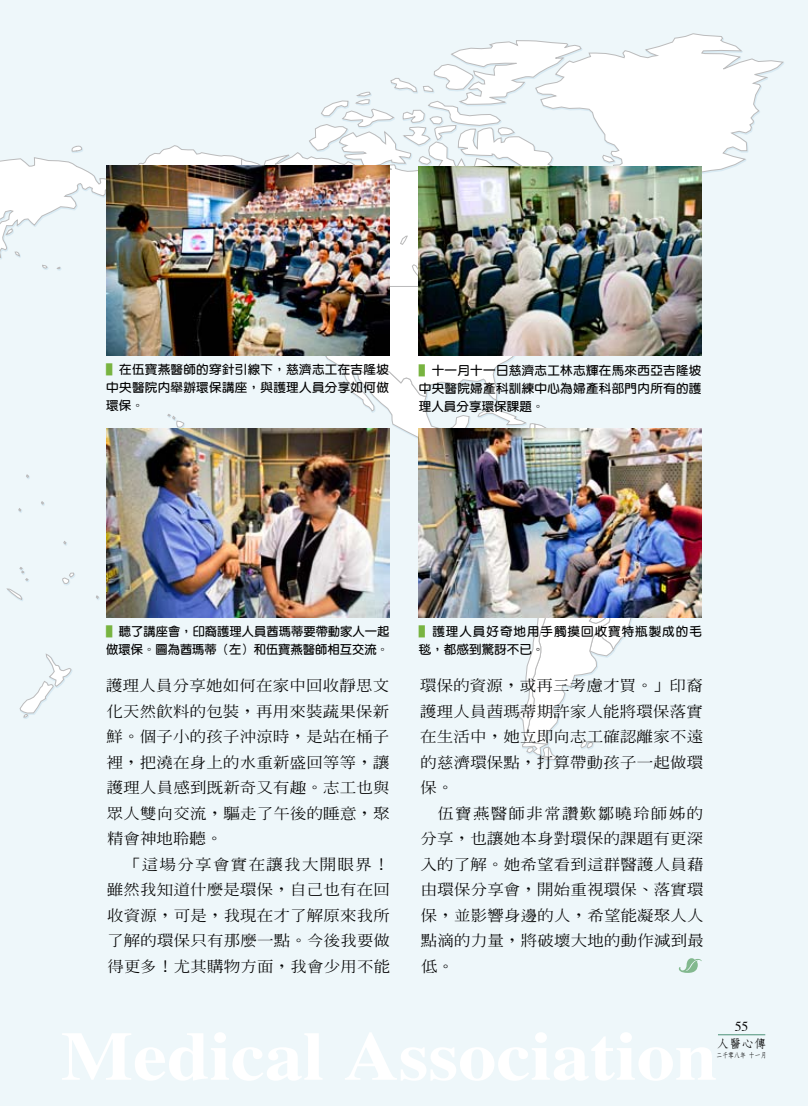
<style>
.page{position:relative;width:808px;height:1106px;background:#e8f4f8}
.page>*{position:absolute;margin:0;border:0;box-sizing:border-box;transform-origin:0 0}
.t1{font:500 14.85px/25.5px "Inn Ming";letter-spacing:.01em;color:#000;text-align:justify;scale:1.11 1}
.t2{font:13.65px "Times";color:#000}
.t3{font:700 12.15px/18px "Yen Round";letter-spacing:.025em;color:#000;text-align:justify}
.t4{font:700 12.15px/18px "Yen Round";color:#000}
.t5{font:700 12.15px/18px "Yen Round";letter-spacing:.075em;color:#000}
.t6{font:700 11.7px "Nan Sung";color:#000;scale:1.05 1}
.t7{font:700 7.2px "Nan Sung";color:#000;scale:.82 1}
.s1{color:#78b440}
</style>
<div class="page">
<svg style="left:19px;top:654px;width:53px;height:65px"></svg>
<svg style="left:18px;top:508px;width:4px;height:5px"></svg>
<svg style="left:41px;top:501px;width:4px;height:5px"></svg>
<svg style="left:26px;top:474px;width:4px;height:5px"></svg>
<svg style="left:96px;top:595px;width:4px;height:5px"></svg>
<svg style="left:63px;top:541px;width:4px;height:5px"></svg>
<svg style="left:6px;top:567px;width:23px;height:34px"></svg>
<svg style="left:62px;top:572px;width:13px;height:13px"></svg>
<svg style="left:536px;top:34px;width:247px;height:140px"></svg>
<svg style="left:615px;top:154px;width:4px;height:11px"></svg>
<svg style="left:309px;top:323px;width:382px;height:438px"></svg>
<svg style="left:167px;top:414px;width:18px;height:14px"></svg>
<svg style="left:292px;top:41px;width:323px;height:282px"></svg>
<svg style="left:0;top:145px;width:292px;height:125px"></svg>
<hr style="left:718px;top:1034px;width:47px;height:1px;background:#55977f">
<svg style="left:679px;top:958px;width:23px;height:14px"></svg>
<img style="left:419px;top:167px;width:283px;height:188px">
<img style="left:106px;top:166px;width:283px;height:189px">
<img style="left:419px;top:428px;width:283px;height:190px">
<img style="left:106px;top:428px;width:283px;height:190px">
<p class="t3" style="left:106px;top:360px;width:284px"><span class="s1">▌</span>在伍寶燕醫師的穿針引線下，慈濟志工在吉隆坡中央醫院內舉辦環保講座，與護理人員分享如何做環保。</p>
<p class="t3" style="left:419px;top:361px;width:284px"><span class="s1">▌</span>十一月十一日慈濟志工林志輝在馬來西亞吉隆坡中央醫院婦產科訓練中心為婦產科部門內所有的護理人員分享環保課題。</p>
<p class="t4" style="left:106px;top:622px;width:285px"><span class="s1">▌</span>聽了講座會，印裔護理人員莤瑪蒂要帶動家人一起做環保。圖為莤瑪蒂（左）和伍寶燕醫師相互交流。</p>
<p class="t1" style="left:106px;top:672px;width:257px">護理人員分享她如何在家中回收靜思文化天然飲料的包裝，再用來裝蔬果保新鮮。個子小的孩子沖涼時，是站在桶子裡，把澆在身上的水重新盛回等等，讓護理人員感到既新奇又有趣。志工也與眾人雙向交流，驅走了午後的睡意，聚精會神地聆聽。</p>
<p class="t1" style="left:107px;top:851px;width:257px;text-indent:17px">「這場分享會實在讓我大開眼界！雖然我知道什麼是環保，自己也有在回收資源，可是，我現在才了解原來我所了解的環保只有那麼一點。今後我要做得更多！尤其購物方面，我會少用不能</p>
<p class="t5" style="left:419px;top:622px;width:284px"><span class="s1">▌</span>護理人員好奇地用手觸摸回收寶特瓶製成的毛毯，都感到驚訝不已。</p>
<p class="t1" style="left:420px;top:672px;width:257px">環保的資源，或再三考慮才買。」印裔護理人員莤瑪蒂期許家人能將環保落實在生活中，她立即向志工確認離家不遠的慈濟環保點，打算帶動孩子一起做環保。</p>
<p class="t1" style="left:420px;top:800px;width:257px;text-indent:17px">伍寶燕醫師非常讚歎鄒曉玲師姊的分享，也讓她本身對環保的課題有更深入的了解。她希望看到這群醫護人員藉由環保分享會，開始重視環保、落實環保，並影響身邊的人，希望能凝聚人人點滴的力量，將破壞大地的動作減到最低。</p>
<p class="t2" style="left:735px;top:1013px;width:15px">55</p>
<p class="t6" style="left:717px;top:1037px;width:49px">人醫心傳</p>
<p class="t7" style="left:716px;top:1051px;width:63px">二千零八年 十一月</p>
</div>
